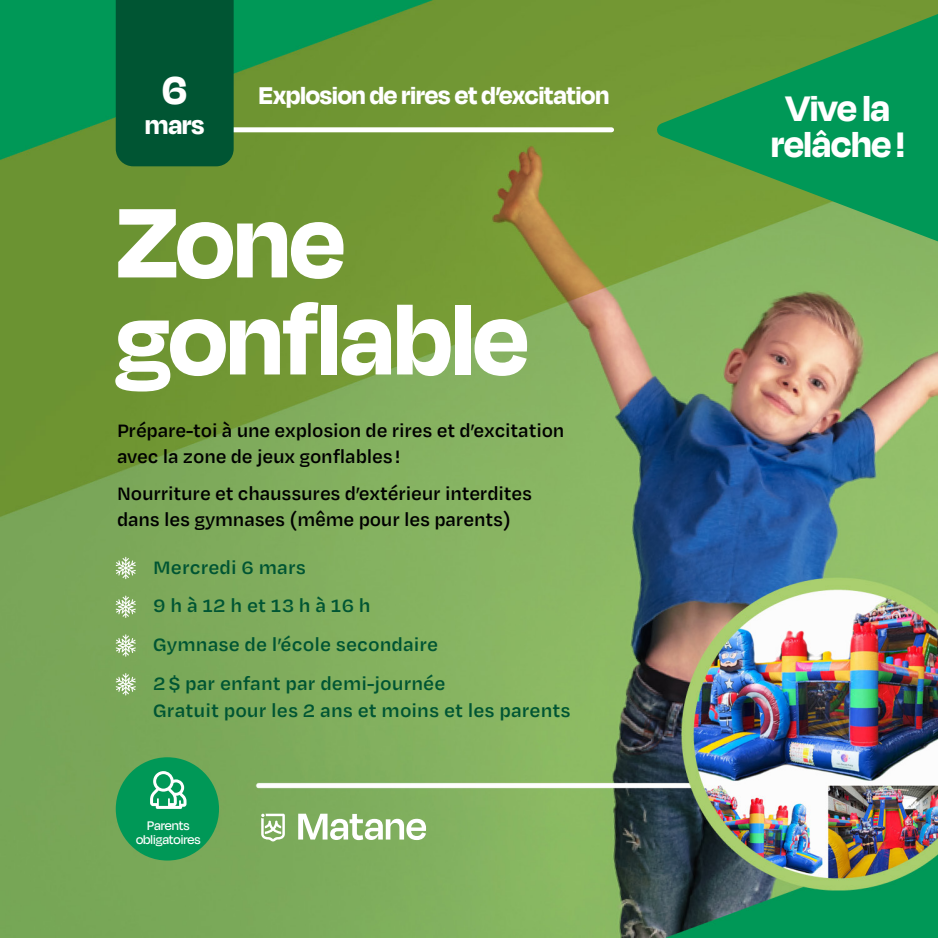
<style>
.page{position:relative;width:938px;height:938px;background:#fff}
.page>*{position:absolute;margin:0;border:0;box-sizing:border-box;transform-origin:0 0}
.Titre_1{font:700 113.69px/97px "Degular Display";color:#fff}
.mars{font:700 44.81px "Degular Display";color:#fff}
.t1{font:700 40.88px "Degular Display";color:#fff}
.mars-2{font:700 29.06px "Degular Display";color:#fff}
.mars-3{font:700 27.94px "Degular Display";color:#fff}
.Texte_courant{font:600 20.62px/26.2px "Degular Text";letter-spacing:-.01em;color:#000}
.t2{font:600 20.62px/26.9px "Degular Text";color:#053}
.t3{font:500 14.38px/13.8px "Degular Display";color:#fff;text-align:center}
</style>
<div class="page">
<img style="left:0;top:0;width:938px;height:938px">
<div style="left:216px;top:127px;width:395px;height:5px;background:#fff"></div>
<svg style="left:644px;top:0;width:294px;height:258px;background:#459c48"></svg>
<div style="left:116px;top:0;width:118px;height:166px;background:#053"></div>
<svg style="left:298px;top:813px;width:128px;height:27px"></svg>
<svg style="left:261px;top:813px;width:24px;height:28px"></svg>
<svg style="left:116px;top:557px;width:20px;height:22px"></svg>
<svg style="left:116px;top:595px;width:20px;height:23px"></svg>
<svg style="left:116px;top:634px;width:20px;height:22px"></svg>
<svg style="left:116px;top:673px;width:20px;height:22px"></svg>
<div style="left:116px;top:757px;width:103px;height:103px;background:#009857;border-radius:50%"></div>
<svg style="left:150px;top:771px;width:36px;height:37px"></svg>
<p class="mars" style="left:162px;top:64px;width:26px">6</p>
<p class="mars-2" style="left:145px;top:108px;width:60px">mars</p>
<p class="mars-3" style="left:259px;top:79px;width:352px">Explosion de rires et d’excitation</p>
<p class="t1" style="left:786px;top:84px;width:105px">Vive la</p>
<p class="t1" style="left:771px;top:121px;width:135px">relâche !</p>
<p class="Titre_1" style="left:116px;top:190px;width:414px">Zone gonflable</p>
<p class="Texte_courant" style="left:117px;top:416px;width:449px">Prépare-toi à une explosion de rires et d’excitation avec la zone de jeux gonflables!</p>
<p class="Texte_courant" style="left:117px;top:479px;width:416px">Nourriture et chaussures d’extérieur interdites dans les gymnases (même pour les parents)</p>
<p class="t2" style="left:153px;top:552px;width:154px">Mercredi 6 mars</p>
<p class="t2" style="left:153px;top:591px;width:219px">9 h à 12 h et 13 h à 16 h</p>
<p class="t2" style="left:153px;top:630px;width:286px">Gymnase de l’école secondaire</p>
<p class="t2" style="left:153px;top:668px;width:419px">2$ par enfant par demi-journée<br>Gratuit pour les 2 ans et moins et les parents</p>
<p class="t3" style="left:136px;top:818px;width:66px">Parents obligatoires</p>
</div>
